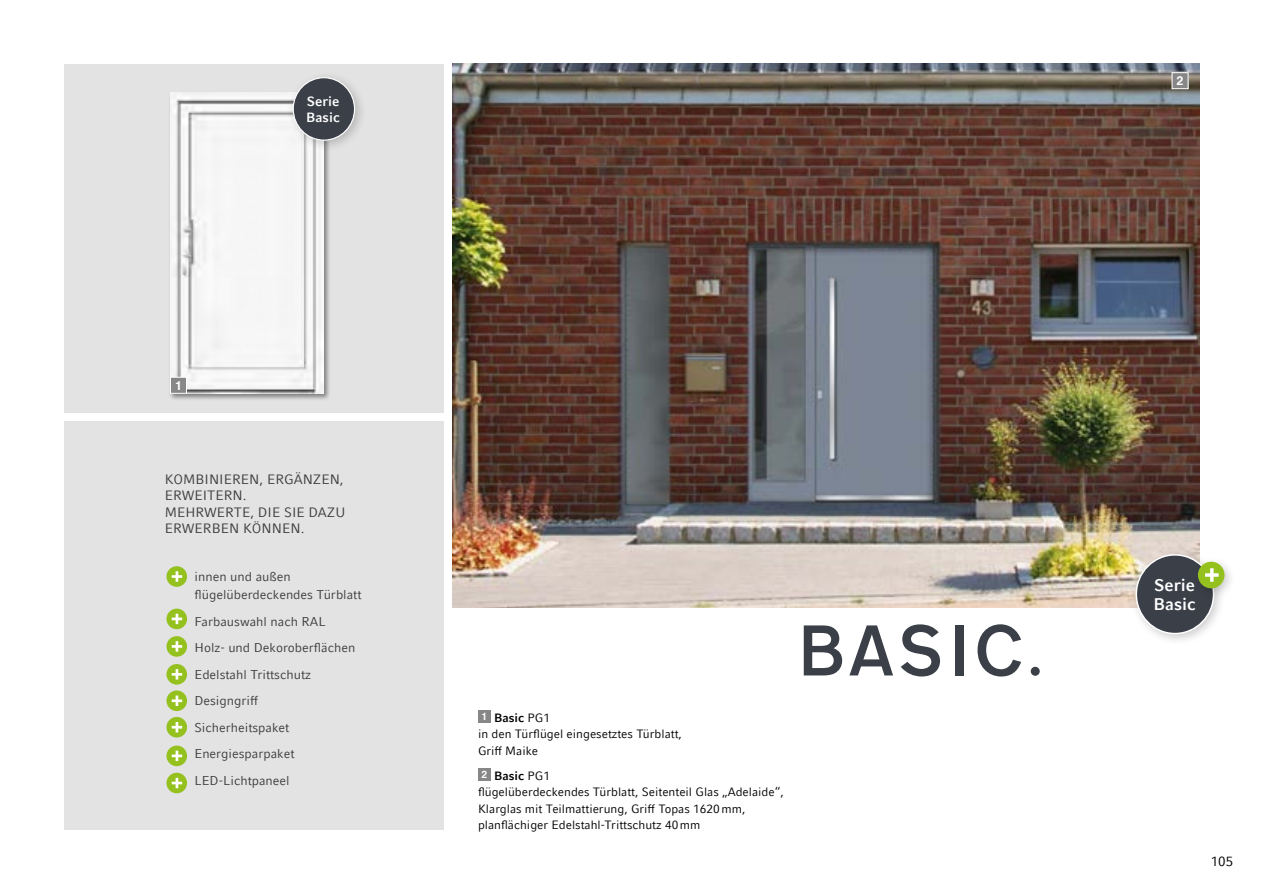
<style>
.page{position:relative;width:1263px;height:893px;background:#fff}
.page>*{position:absolute;margin:0;border:0;box-sizing:border-box;transform-origin:0 0}
.t1{font:500 75px "Transport D";color:#3a3f48}
.t2{font:700 16.8px/19.2px "Compatil Fact LT Pro";color:#fff}
.t3{font:13.5px/16.5px "Compatil Fact LT Pro";color:#3c3c3b}
.t4{font:13.5px "Compatil Fact LT Pro";color:#000}
.t5{font:700 13.35px/15.1px "Compatil Fact LT Pro";color:#fff}
.t6{font:12.75px/26.5px "Compatil Fact LT Pro";color:#3c3c3b}
.t7{font:12px/16.5px "Compatil Fact LT Pro";color:#000}
.t8{font:500 12px "Europa Gro SBOP";color:#fff}
.s1{font-family:"Europa Gro SBOP";font-weight:500;font-size:9.9px;color:#fff}
.s2{font-weight:700}
</style>
<div class="page">
<div style="left:64px;top:64px;width:379px;height:348px;background:#e3e3e3"></div>
<div style="left:168px;top:91px;width:163px;height:310px;background:#000;opacity:.44"></div>
<img style="left:170px;top:93px;width:154px;height:301px">
<div style="left:170px;top:377px;width:16px;height:16px;background:#878787"></div>
<div style="left:170px;top:377px;width:17px;height:17px;border:1px solid #fff"></div>
<img style="left:453px;top:64px;width:746px;height:543px">
<div style="left:64px;top:421px;width:379px;height:408px;background:#e3e3e3"></div>
<div style="left:478px;top:710px;width:13px;height:13px;background:#878787"></div>
<div style="left:478px;top:768px;width:13px;height:13px;background:#878787"></div>
<div style="left:1172px;top:73px;width:16px;height:16px;background:#878787"></div>
<div style="left:1172px;top:72px;width:16px;height:17px;border:1px solid #fff"></div>
<div style="left:166px;top:566px;width:21px;height:21px;background:#95c11f;border-radius:50%"></div>
<svg style="left:172px;top:571px;width:10px;height:11px"></svg>
<div style="left:166px;top:609px;width:21px;height:20px;background:#95c11f;border-radius:50%"></div>
<svg style="left:172px;top:614px;width:10px;height:10px"></svg>
<div style="left:166px;top:636px;width:21px;height:21px;background:#95c11f;border-radius:50%"></div>
<svg style="left:172px;top:641px;width:10px;height:11px"></svg>
<div style="left:166px;top:664px;width:21px;height:21px;background:#95c11f;border-radius:50%"></div>
<svg style="left:172px;top:669px;width:10px;height:10px"></svg>
<div style="left:166px;top:690px;width:21px;height:21px;background:#95c11f;border-radius:50%"></div>
<svg style="left:172px;top:695px;width:10px;height:11px"></svg>
<div style="left:166px;top:717px;width:21px;height:20px;background:#95c11f;border-radius:50%"></div>
<svg style="left:172px;top:722px;width:10px;height:10px"></svg>
<div style="left:287px;top:71px;width:80px;height:82px;background:#000;opacity:.2"></div>
<div style="left:293px;top:78px;width:61px;height:62px;background:#3a3f48;border-radius:50%"></div>
<div style="left:293px;top:77px;width:62px;height:64px;border:1px solid #fff;border-radius:50%"></div>
<div style="left:1130px;top:548px;width:96px;height:98px;background:#000;opacity:.2"></div>
<div style="left:1136px;top:555px;width:77px;height:78px;background:#3a3f48;border-radius:50%"></div>
<div style="left:1135px;top:554px;width:79px;height:80px;border:2px solid #fff;border-radius:50%"></div>
<div style="left:1192px;top:556px;width:44px;height:44px;background:#000;opacity:.2"></div>
<div style="left:1198px;top:562px;width:26px;height:26px;background:#95c11f;border-radius:50%"></div>
<svg style="left:1205px;top:568px;width:14px;height:14px"></svg>
<div style="left:166px;top:746px;width:21px;height:20px;background:#95c11f;border-radius:50%"></div>
<svg style="left:172px;top:751px;width:10px;height:10px"></svg>
<div style="left:166px;top:773px;width:21px;height:20px;background:#95c11f;border-radius:50%"></div>
<svg style="left:172px;top:778px;width:10px;height:10px"></svg>
<p class="t8" style="left:175px;top:378px;width:8px">1</p>
<p class="t5" style="left:306px;top:94px;width:35px">Serie<br>Basic</p>
<p class="t3" style="left:165px;top:471px;width:182px">KOMBINIEREN, ERGÄNZEN,<br>ERWEITERN.<br>MEHRWERTE, DIE SIE DAZU<br>ERWERBEN KÖNNEN.</p>
<p class="t6" style="left:194px;top:568px;width:168px;line-height:18px">innen und außen flügelüberdeckendes Türblatt</p>
<p class="t6" style="left:194px;top:608px;width:162px">Farbauswahl nach RAL<br>Holz- und Dekoroberflächen<br>Edelstahl Trittschutz<br>Designgriff<br>Sicherheitspaket<br>Energiesparpaket<br>LED-Lichtpaneel</p>
<p class="t8" style="left:1176px;top:73px;width:8px">2</p>
<p class="t7" style="left:478px;top:709px;width:205px"><span class="s1">1</span> <span class="s2">Basic</span> PG1<br>in den Türflügel eingesetztes Türblatt,<br>Griff Maike</p>
<p class="t7" style="left:478px;top:767px;width:307px"><span class="s1">2</span> <span class="s2">Basic</span> PG1<br>flügelüberdeckendes Türblatt, Seitenteil Glas „Adelaide“, Klarglas mit Teilmattierung, Griff Topas 1620mm, planflächiger Edelstahl-Trittschutz 40mm</p>
<h1 class="t1" style="left:794px;top:605px;width:253px">BASIC.</h1>
<h2 class="t2" style="left:1153px;top:576px;width:44px">Serie<br>Basic</h2>
<p class="t4" style="left:1211px;top:854px;width:24px">105</p>
</div>
